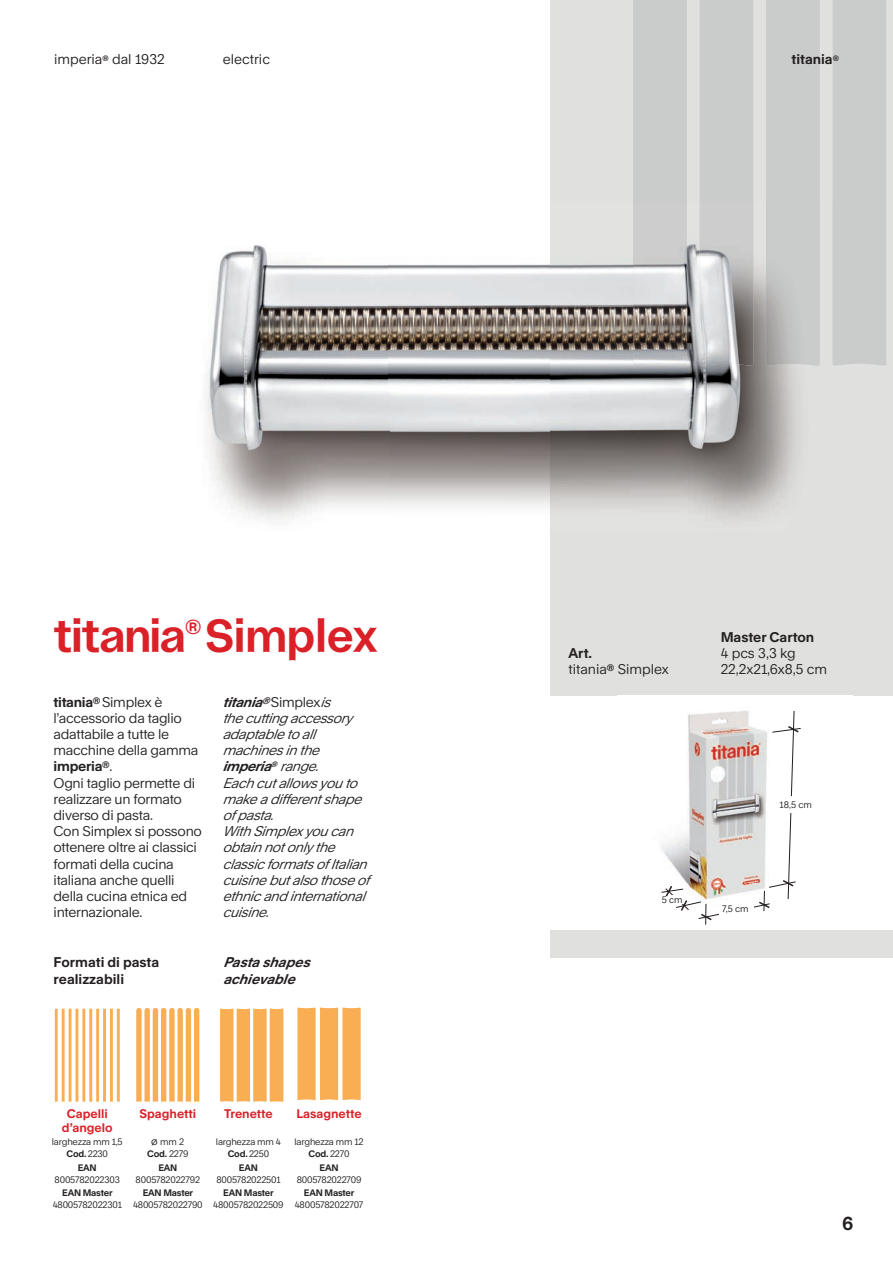
<style>
.page{position:relative;width:893px;height:1263px;background:#fff}
.page>*{position:absolute;margin:0;border:0;box-sizing:border-box;transform-origin:0 0}
.t1{font:46.5px "Sfoglia Grotesk";letter-spacing:-.025em;color:#da2128}
.t2{font:19.5px "Sfoglia Grotesk";color:#da2128}
.t3{font:700 18px "Rand";color:#231f20}
.t4{font:13.5px/16.2px "Rand";letter-spacing:-.02em;color:#231f20}
.t5{font:italic 13.5px/16.2px "Rand";color:#231f20}
.t6{font:13.5px/16.2px "Rand";color:#231f20}
.t7{font:700 13.5px/16.2px "Rand";color:#231f20}
.t8{font:italic 700 13.5px/16.2px "Rand";color:#231f20}
.t9{font:700 12px/13.5px "Rand";color:#da2128;text-align:center}
.t10{font:9px/12px "Rand";letter-spacing:-.02em;color:#231f20;text-align:center}
.t11{font:700 9px "Rand";letter-spacing:-.02em;color:#231f20}
.s1{font-weight:700}
.s2{font-style:normal}
.s3{font-size:10.5px}
</style>
<div class="page">
<div style="left:550px;top:0;width:343px;height:695px;background:#e0e1df"></div>
<div style="left:833px;top:0;width:53px;height:366px;background:#cacbcb"></div>
<div style="left:766px;top:0;width:54px;height:201px;background:#cacbcb"></div>
<div style="left:700px;top:0;width:53px;height:201px;background:#cacbcb"></div>
<div style="left:633px;top:0;width:54px;height:201px;background:#cacbcb"></div>
<div style="left:550px;top:931px;width:343px;height:27px;background:#e0e1df"></div>
<img style="left:206px;top:201px;width:627px;height:319px">
<img style="left:833px;top:201px;width:1px;height:164px">
<img style="left:766px;top:201px;width:54px;height:165px">
<img style="left:700px;top:201px;width:53px;height:165px">
<img style="left:633px;top:201px;width:54px;height:165px">
<svg style="left:220px;top:1009px;width:63px;height:93px;background:#faba6d"></svg>
<svg style="left:297px;top:1007px;width:64px;height:93px;background:#faba6e"></svg>
<svg style="left:55px;top:1009px;width:65px;height:93px"></svg>
<svg style="left:661px;top:710px;width:140px;height:215px"></svg>
<svg style="left:136px;top:1008px;width:63px;height:94px"></svg>
<p class="t6" style="left:54px;top:49px;width:112px">imperia<sup>®</sup> dal 1932</p>
<p class="t6" style="left:223px;top:49px;width:49px">electric</p>
<p class="t7" style="left:791px;top:49px;width:49px">titania<sup>®</sup></p>
<h1 class="t1" style="left:54px;top:607px;width:326px">titania Simplex</h1>
<h2 class="t2" style="left:185px;top:615px;width:18px">®</h2>
<p class="t4" style="left:54px;top:692px;width:150px"><span class="s1">titania</span><sup>®</sup> Simplex è l’accessorio da taglio adattabile a tutte le macchine della gamma <span class="s1">imperia</span><sup>®</sup>.<br>Ogni taglio permette di realizzare un formato diverso di pasta.<br>Con Simplex si possono ottenere oltre ai classici formati della cucina italiana anche quelli della cucina etnica ed internazionale.</p>
<p class="t5" style="left:222px;top:692px;width:155px"><span class="s1">titania</span><sup>®</sup><span class="s2">S i m p l e x</span> is thecuttingaccessory adaptabletoall machinesinthe <span class="s1">imperia</span><sup>®</sup>range.<br>Eachcutallowsyouto makeadifferentshape ofpasta.<br>WithSimplexyoucan obtainnotonlythe classicformatsofItalian cuisinebutalsothoseof ethnicandinternational cuisine.</p>
<p class="t7" style="left:54px;top:953px;width:107px">Formati di pasta realizzabili</p>
<p class="t8" style="left:223px;top:953px;width:95px">Pastashapes achievable</p>
<p class="t9" style="left:62px;top:1106px;width:52px">Capelli d’angelo</p>
<p class="t10" style="left:52px;top:1135px;width:72px">larghezza mm 1,5<br><span class="s1">Cod.</span> 2230</p>
<p class="t11" style="left:78px;top:1160px;width:20px">EAN</p>
<p class="t10" style="left:55px;top:1172px;width:67px">8005782022303</p>
<p class="t11" style="left:62px;top:1186px;width:52px">EAN Master</p>
<p class="t10" style="left:53px;top:1198px;width:71px">48005782022301</p>
<p class="t9" style="left:139px;top:1106px;width:58px">Spaghetti</p>
<p class="t10" style="left:147px;top:1135px;width:43px"><span class="s3">ø</span> mm 2<br><span class="s1">Cod.</span> 2279</p>
<p class="t11" style="left:158px;top:1160px;width:20px">EAN</p>
<p class="t10" style="left:136px;top:1173px;width:66px">8005782022792</p>
<p class="t11" style="left:143px;top:1186px;width:52px">EAN Master</p>
<p class="t10" style="left:133px;top:1198px;width:71px">48005782022790</p>
<p class="t9" style="left:224px;top:1106px;width:50px">Trenette</p>
<p class="t10" style="left:216px;top:1135px;width:66px">larghezza mm 4<br><span class="s1">Cod.</span> 2250</p>
<p class="t11" style="left:239px;top:1160px;width:20px">EAN</p>
<p class="t10" style="left:216px;top:1173px;width:66px">8005782022501</p>
<p class="t11" style="left:223px;top:1186px;width:52px">EAN Master</p>
<p class="t10" style="left:213px;top:1198px;width:72px">48005782022509</p>
<p class="t9" style="left:296px;top:1106px;width:67px">Lasagnette</p>
<p class="t10" style="left:295px;top:1135px;width:70px">larghezza mm 12<br><span class="s1">Cod.</span> 2270</p>
<p class="t11" style="left:320px;top:1160px;width:20px">EAN</p>
<p class="t10" style="left:297px;top:1173px;width:66px">8005782022709</p>
<p class="t11" style="left:304px;top:1186px;width:52px">EAN Master</p>
<p class="t10" style="left:295px;top:1198px;width:70px">48005782022707</p>
<p class="t6" style="left:568px;top:643px;width:102px"><span class="s1">Art.<br></span>titania<sup>®</sup> Simplex</p>
<p class="t7" style="left:721px;top:627px;width:95px">Master Carton</p>
<p class="t6" style="left:721px;top:643px;width:108px">4 pcs 3,3 kg<br>22,2x21,6x8,5 cm</p>
<p class="t10" style="left:662px;top:892px;width:22px">5 cm</p>
<p class="t10" style="left:780px;top:797px;width:34px">18,5 cm</p>
<p class="t10" style="left:722px;top:902px;width:28px">7,5 cm</p>
<h3 class="t3" style="left:842px;top:1208px;width:13px">6</h3>
</div>
